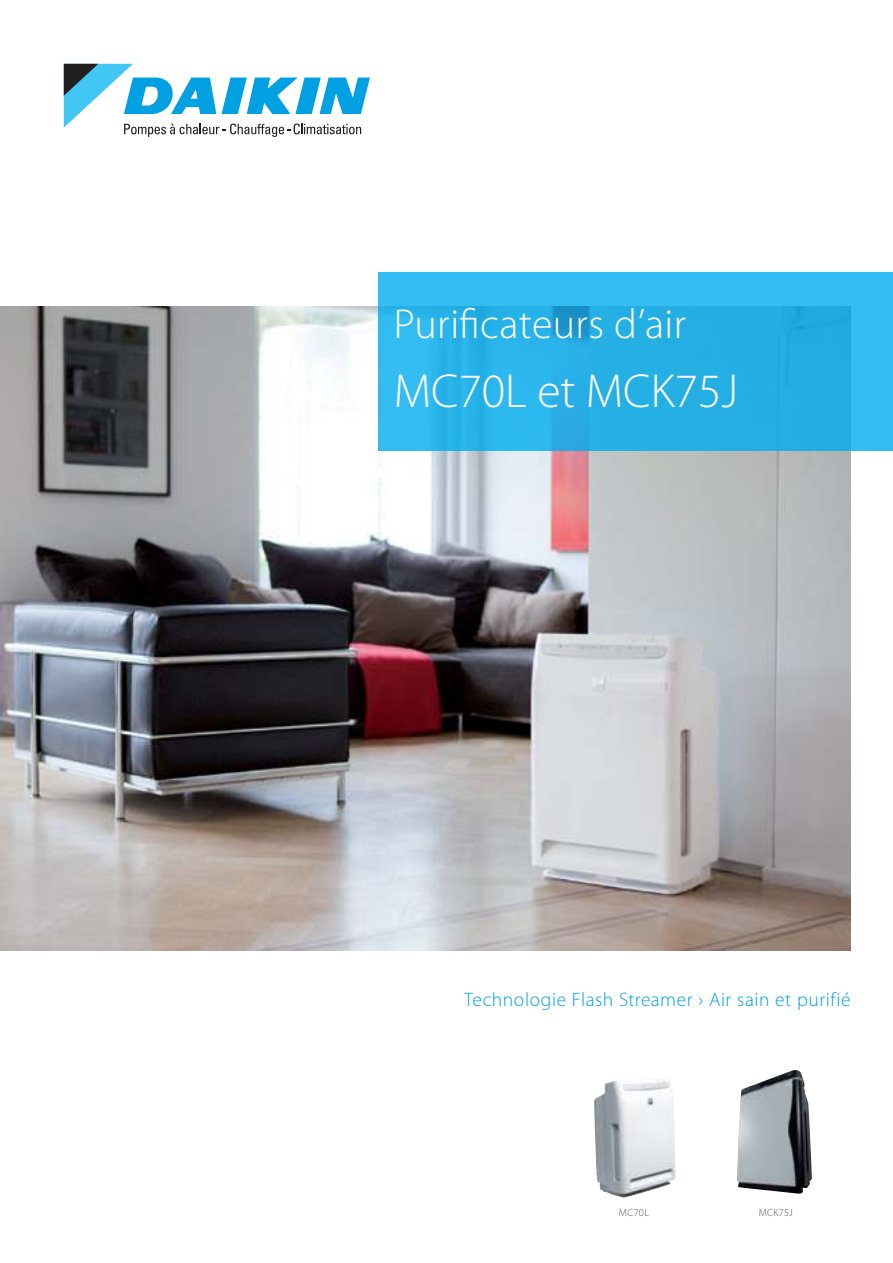
<style>
.page{position:relative;width:893px;height:1263px;background:#fff}
.page>*{position:absolute;margin:0;border:0;box-sizing:border-box;transform-origin:0 0}
.t1{font:300 48px "Myriad Pro";color:#fff}
.t2{font:300 42px "Myriad Pro";letter-spacing:.01em;color:#fff}
.t3{font:300 19.5px "Myriad Pro";letter-spacing:.025em;color:#00a0e3}
.t4{font:300 10.5px "Myriad Pro";letter-spacing:.03em;color:#57585a}
</style>
<div class="page">
<img style="left:0;top:306px;width:851px;height:644px">
<svg style="left:64px;top:64px;width:306px;height:73px"></svg>
<div style="left:378px;top:272px;width:515px;height:179px;background:linear-gradient(to right,#2cb6ec,#27b1e6)"></div>
<img style="left:594px;top:1079px;width:81px;height:118px">
<img style="left:737px;top:1070px;width:75px;height:124px">
<h2 class="t2" style="left:394px;top:308px;width:294px">Purificateurs d’air</h2>
<h1 class="t1" style="left:394px;top:372px;width:346px">MC70L et MCK75J</h1>
<p class="t3" style="left:464px;top:991px;width:388px">Technologie Flash Streamer › Air sain et purifié</p>
<p class="t4" style="left:619px;top:1209px;width:32px">MC70L</p>
<p class="t4" style="left:759px;top:1209px;width:36px">MCK75J</p>
</div>
